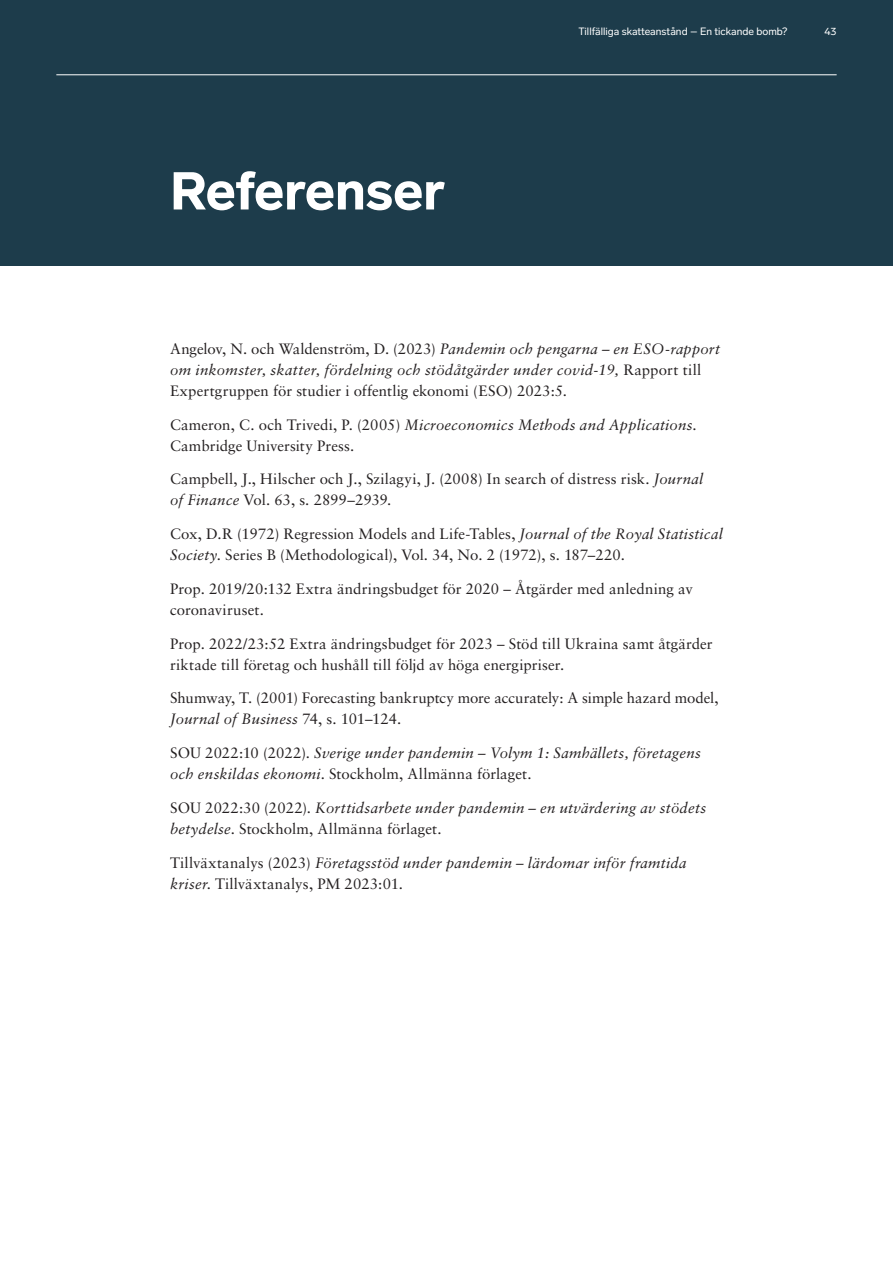
<style>
.page{position:relative;width:893px;height:1263px;background:#fff}
.page>*{position:absolute;margin:0;border:0;box-sizing:border-box;transform-origin:0 0}
.t1{font:900 52.5px "Lab Grotesque";color:#fff}
.t2{font:15px/21px "Sabon LT Std";letter-spacing:.005em;color:#231f20}
.t3{font:italic 15px/21px "Sabon LT Std";letter-spacing:.015em;color:#231f20}
.t4{font:10.5px "Lab Grotesque";color:#fff}
.s1{font-style:italic}
.s2{font-style:normal}
</style>
<div class="page">
<div style="left:0;top:0;width:893px;height:266px;background:#1d3c4b"></div>
<hr style="left:56px;top:75px;width:781px;height:1px;background:#fff">
<h1 class="t1" style="left:170px;top:160px;width:276px">Referenser</h1>
<p class="t4" style="left:578px;top:25px;width:211px">Tillfälliga skatteanstånd – En tickande bomb?</p>
<p class="t4" style="left:824px;top:25px;width:14px">43</p>
<p class="t2" style="left:170px;top:338px;width:551px">Angelov, N. och Waldenström, D. (2023) <span class="s1">Pandemin och pengarna – en ESO-rapport om inkomster, skatter, fördelning och stödåtgärder under covid-19,</span> Rapport till<br>Expertgruppen för studier i offentlig ekonomi (ESO) 2023:5.</p>
<p class="t2" style="left:170px;top:414px;width:528px">Cameron, C. och Trivedi, P. (2005) <span class="s1">Microeconomics Methods and Applications</span>.<br>Cambridge University Press.</p>
<p class="t2" style="left:170px;top:468px;width:535px">Campbell, J., Hilscher och J., Szilagyi, J. (2008) In search of distress risk. <span class="s1">Journal of Finance</span> Vol. 63, s. 2899–2939.</p>
<p class="t2" style="left:170px;top:523px;width:554px">Cox, D.R (1972) Regression Models and Life-Tables, <span class="s1">Journal of the Royal Statistical<br>Society</span>. Series B (Methodological), Vol. 34, No. 2 (1972), s. 187–220.</p>
<p class="t2" style="left:170px;top:578px;width:524px">Prop. 2019/20:132 Extra ändringsbudget för 2020 – Åtgärder med anledning av coronaviruset.</p>
<p class="t2" style="left:170px;top:633px;width:544px">Prop. 2022/23:52 Extra ändringsbudget för 2023 – Stöd till Ukraina samt åtgärder riktade till företag och hushåll till följd av höga energipriser.</p>
<p class="t2" style="left:170px;top:687px;width:550px">Shumway, T. (2001) Forecasting bankruptcy more accurately: A simple hazard model,<br><span class="s1">Journal of Business</span> 74, s. 101–124.</p>
<p class="t3" style="left:170px;top:742px;width:532px"><span class="s2">SOU 2022:10 (2022).</span> Sverige under pandemin – Volym 1: Samhällets, företagens och enskildas ekonomi<span class="s2">. Stockholm, Allmänna förlaget.</span></p>
<p class="t3" style="left:170px;top:797px;width:538px"><span class="s2">SOU 2022:30 (2022).</span> Korttidsarbete under pandemin – en utvärdering av stödets betydelse<span class="s2">. Stockholm, Allmänna förlaget.</span></p>
<p class="t3" style="left:170px;top:852px;width:518px"><span class="s2">Tillväxtanalys (2023)</span> Företagsstöd under pandemin – lärdomar inför framtida kriser<span class="s2">. Tillväxtanalys, PM 2023:01.</span></p>
</div>
